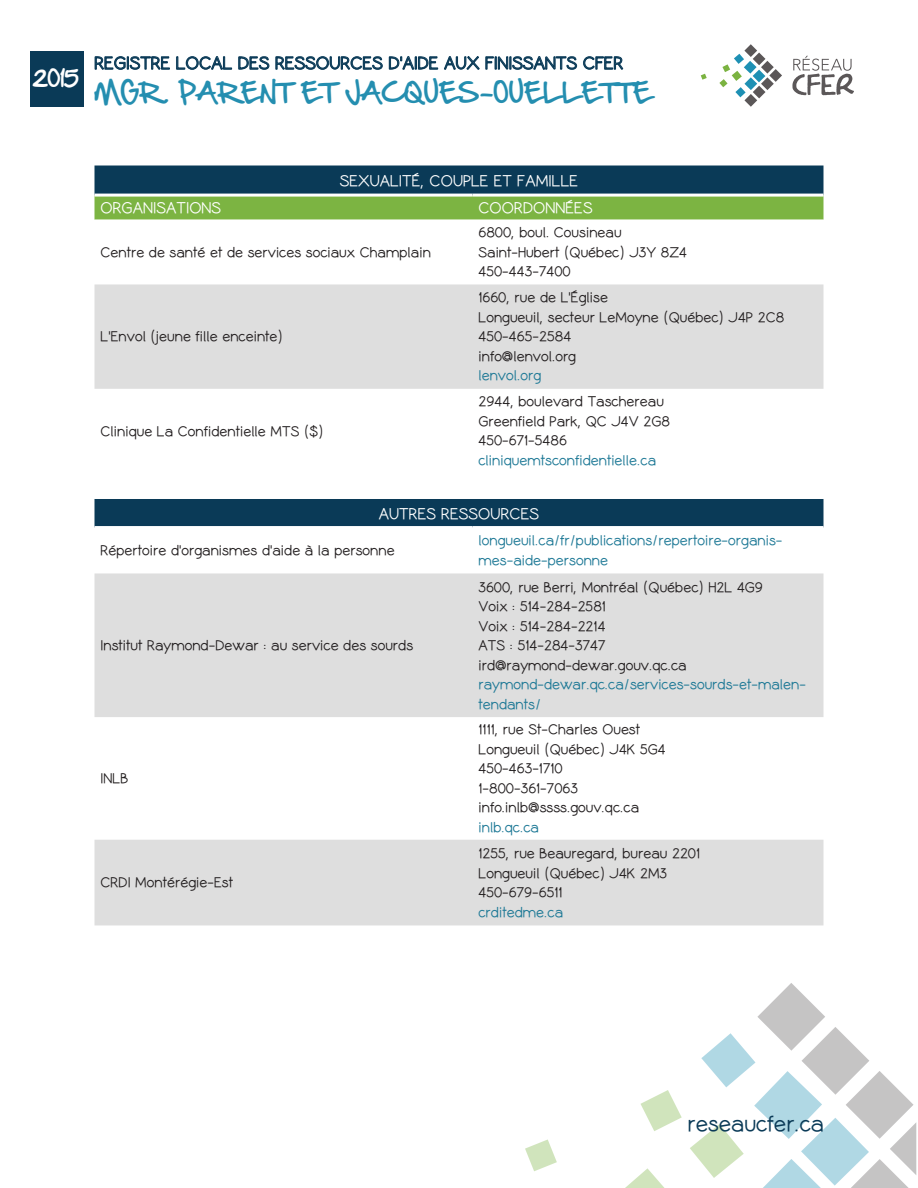
<style>
.page{position:relative;width:918px;height:1188px;background:#fff}
.page>*{position:absolute;margin:0;border:0;box-sizing:border-box;transform-origin:0 0}
.t1{font:24px "Hand Of Sean";letter-spacing:.05em;color:#248eb0}
.t2{font:700 21px "Coamei";color:#0a3a57}
.t3{font:19.5px "Hand Of Sean";color:#fff}
.t4{font:700 16.5px "Coamei";color:#0a3a57}
.t5{font:700 15px "Coamei";color:#fff}
.Texte_tableau_2_lign{font:700 13.5px/19.5px "Coamei";color:#231f20}
.Texte_tableau_2_lign-2{font:700 13.5px/19.5px "Coamei";color:#1e7996}
.s1{color:#1e7996}
</style>
<div class="page">
<svg style="left:94px;top:56px;width:76px;height:14px"></svg>
<svg style="left:176px;top:56px;width:56px;height:14px"></svg>
<svg style="left:238px;top:56px;width:145px;height:14px"></svg>
<svg style="left:389px;top:56px;width:188px;height:14px"></svg>
<svg style="left:583px;top:56px;width:41px;height:14px"></svg>
<svg style="left:701px;top:74px;width:6px;height:6px"></svg>
<svg style="left:719px;top:44px;width:63px;height:63px"></svg>
<svg style="left:792px;top:56px;width:62px;height:39px"></svg>
<div style="left:30px;top:51px;width:54px;height:56px;background:#0a3a57"></div>
<div style="left:94px;top:166px;width:730px;height:28px;background:#0a3a57"></div>
<div style="left:94px;top:197px;width:730px;height:23px;background:#7cb442"></div>
<svg style="left:94px;top:284px;width:730px;height:641px;fill:#dedede"></svg>
<hr style="left:94px;top:526px;width:378px;height:3px;background:#fff">
<hr style="left:472px;top:526px;width:352px;height:3px;background:#fff">
<svg style="left:640px;top:1090px;width:42px;height:41px"></svg>
<svg style="left:690px;top:983px;width:226px;height:205px"></svg>
<svg style="left:525px;top:1139px;width:32px;height:32px"></svg>
<svg style="left:625px;top:1168px;width:40px;height:20px"></svg>
<p class="t3" style="left:33px;top:62px;width:47px">2015</p>
<p class="t4" style="left:94px;top:54px;width:530px">REGISTRE LOCAL DES RESSOURCES D’AIDE AUX FINISSANTS CFER</p>
<p class="t1" style="left:94px;top:71px;width:558px">MGR. PARENT ET JACQUES-OUELLETTE</p>
<p class="t5" style="left:340px;top:172px;width:240px">SEXUALITÉ, COUPLE ET FAMILLE</p>
<p class="t5" style="left:100px;top:199px;width:122px">ORGANISATIONS</p>
<p class="t5" style="left:478px;top:199px;width:116px">COORDONNÉES</p>
<p class="Texte_tableau_2_lign" style="left:100px;top:243px;width:332px">Centre de santé et de services sociaux Champlain</p>
<p class="Texte_tableau_2_lign" style="left:478px;top:224px;width:210px">6800, boul. Cousineau<br>Saint-Hubert (Québec) J3Y 8Z4<br>450-443-7400</p>
<p class="Texte_tableau_2_lign" style="left:100px;top:328px;width:184px">L’Envol (jeune fille enceinte)</p>
<p class="Texte_tableau_2_lign" style="left:478px;top:289px;width:307px">1660, rue de L’Église<br>Longueuil, secteur LeMoyne (Québec) J4P 2C8<br>450-465-2584<br>info@lenvol.org<br><span class="s1">lenvol.org</span></p>
<p class="Texte_tableau_2_lign" style="left:478px;top:393px;width:193px">2944, boulevard Taschereau<br>Greenfield Park, QC J4V 2G8<br>450-671-5486 <span class="s1">cliniquemtsconfidentielle.ca</span></p>
<p class="t5" style="left:379px;top:505px;width:162px">AUTRES RESSOURCES</p>
<p class="Texte_tableau_2_lign" style="left:100px;top:542px;width:296px">Répertoire d’organismes d’aide à la personne</p>
<p class="Texte_tableau_2_lign-2" style="left:478px;top:532px;width:305px">longueuil.ca/fr/publications/repertoire-organis&shy;mes-aide-personne</p>
<p class="Texte_tableau_2_lign" style="left:100px;top:422px;width:225px">Clinique La Confidentielle MTS ($)</p>
<p class="Texte_tableau_2_lign" style="left:100px;top:636px;width:314px">Institut Raymond-Dewar : au service des sourds</p>
<p class="Texte_tableau_2_lign" style="left:100px;top:769px;width:29px">INLB</p>
<p class="Texte_tableau_2_lign" style="left:100px;top:874px;width:134px">CRDI Montérégie-Est</p>
<p class="Texte_tableau_2_lign" style="left:478px;top:578px;width:329px">3600, rue Berri, Montréal (Québec) H2L 4G9<br>Voix : 514-284-2581<br>Voix : 514-284-2214<br>ATS : 514-284-3747 ird@raymond-dewar.gouv.qc.ca <span class="s1">raymond-dewar.qc.ca/services-sourds-et-malen&shy;tendants/</span></p>
<p class="Texte_tableau_2_lign" style="left:478px;top:721px;width:189px">1111, rue St-Charles Ouest<br>Longueuil (Québec) J4K 5G4<br>450-463-1710<br>1-800-361-7063 info.inlb@ssss.gouv.qc.ca <span class="s1">inlb.qc.ca</span></p>
<p class="Texte_tableau_2_lign" style="left:478px;top:844px;width:223px">1255, rue Beauregard, bureau 2201<br>Longueuil (Québec) J4K 2M3<br>450-679-6511<br><span class="s1">crditedme.ca</span></p>
<p class="t2" style="left:687px;top:1113px;width:138px">reseaucfer.ca</p>
</div>
